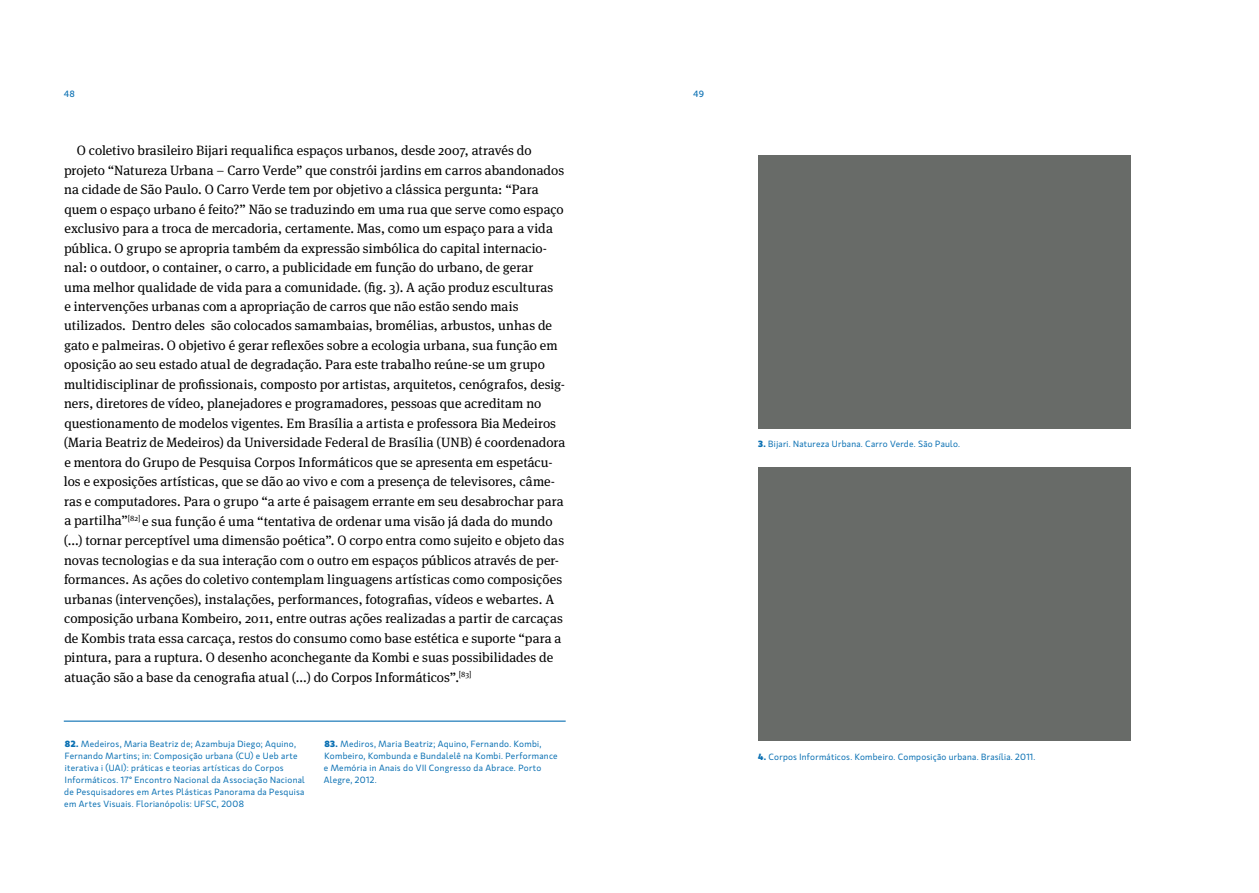
<style>
.page{position:relative;width:1259px;height:893px;background:#fff}
.page>*{position:absolute;margin:0;border:0;box-sizing:border-box;transform-origin:0 0}
.t1{font:13.5px/19.5px "Meta Serif Pro";color:#000}
.t2{font:9px/12px "Gloriola Std";letter-spacing:.03em;color:#0a70b3}
.t3{font:9px "Museo Sans 500";color:#0a70b3}
.s1{font-weight:700}
</style>
<div class="page">
<div style="left:758px;top:467px;width:372px;height:273px;background:#686b68"></div>
<div style="left:758px;top:155px;width:372px;height:273px;background:#686b68"></div>
<hr style="left:64px;top:721px;width:502px;height:1px;background:#0a70b3">
<p class="t3" style="left:64px;top:88px;width:13px">48</p>
<p class="t3" style="left:693px;top:88px;width:12px">49</p>
<p class="t1" style="left:64px;top:140px;width:503px;text-indent:13px">O coletivo brasileiro Bijari requalifica espaços urbanos, desde 2007, através do projeto “Natureza Urbana – Carro Verde” que constrói jardins em carros abandonados na cidade de São Paulo. O Carro Verde tem por objetivo a clássica pergunta: “Para quem o espaço urbano é feito?” Não se traduzindo em uma rua que serve como espaço exclusivo para a troca de mercadoria, certamente. Mas, como um espaço para a vida pública. O grupo se apropria também da expressão simbólica do capital internacio&shy;nal: o outdoor, o container, o carro, a publicidade em função do urbano, de gerar<br>uma melhor qualidade de vida para a comunidade. (fig. 3). A ação produz esculturas<br>e intervenções urbanas com a apropriação de carros que não estão sendo mais utilizados. Dentro deles são colocados samambaias, bromélias, arbustos, unhas de gato e palmeiras. O objetivo é gerar reflexões sobre a ecologia urbana, sua função em oposição ao seu estado atual de degradação. Para este trabalho reúne-se um grupo multidisciplinar de profissionais, composto por artistas, arquitetos, cenógrafos, desig&shy;ners, diretores de vídeo, planejadores e programadores, pessoas que acreditam no questionamento de modelos vigentes. Em Brasília a artista e professora Bia Medeiros (Maria Beatriz de Medeiros) da Universidade Federal de Brasília (UNB) é coordenadora e mentora do Grupo de Pesquisa Corpos Informáticos que se apresenta em espetácu&shy;los e exposições artísticas, que se dão ao vivo e com a presença de televisores, câme&shy;ras e computadores. Para o grupo “a arte é paisagem errante em seu desabrochar para a partilha”<sup>[82]</sup> e sua função é uma “tentativa de ordenar uma visão já dada do mundo (...) tornar perceptível uma dimensão poética”. O corpo entra como sujeito e objeto das novas tecnologias e da sua interação com o outro em espaços públicos através de per&shy;formances. As ações do coletivo contemplam linguagens artísticas como composições urbanas (intervenções), instalações, performances, fotografias, vídeos e webartes. A composição urbana Kombeiro, 2011, entre outras ações realizadas a partir de carcaças de Kombis trata essa carcaça, restos do consumo como base estética e suporte “para a pintura, para a ruptura. O desenho aconchegante da Kombi e suas possibilidades de atuação são a base da cenografia atual (...) do Corpos Informáticos”.<sup>[83]</sup></p>
<p class="t2" style="left:64px;top:737px;width:242px"><span class="s1">82.</span> Medeiros, Maria Beatriz de; Azambuja Diego; Aquino, Fernando Martins; in: Composição urbana (CU) e Ueb arte iterativa i (UAI): práticas e teorias artísticas do Corpos Informáticos. 17° Encontro Nacional da Associação Nacional de Pesquisadores em Artes Plásticas Panorama da Pesquisa em Artes Visuais. Florianópolis: UFSC, 2008</p>
<p class="t2" style="left:324px;top:737px;width:235px"><span class="s1">83.</span> Mediros, Maria Beatriz; Aquino, Fernando. Kombi, Kombeiro, Kombunda e Bundalelê na Kombi. Performance e Memória in Anais do VII Congresso da Abrace. Porto Alegre, 2012.</p>
<p class="t2" style="left:758px;top:438px;width:203px"><span class="s1">3.</span> Bijari. Natureza Urbana. Carro Verde. São Paulo.</p>
<p class="t2" style="left:758px;top:750px;width:279px"><span class="s1">4.</span> Corpos Informáticos. Kombeiro. Composição urbana. Brasília. 2011.</p>
</div>
